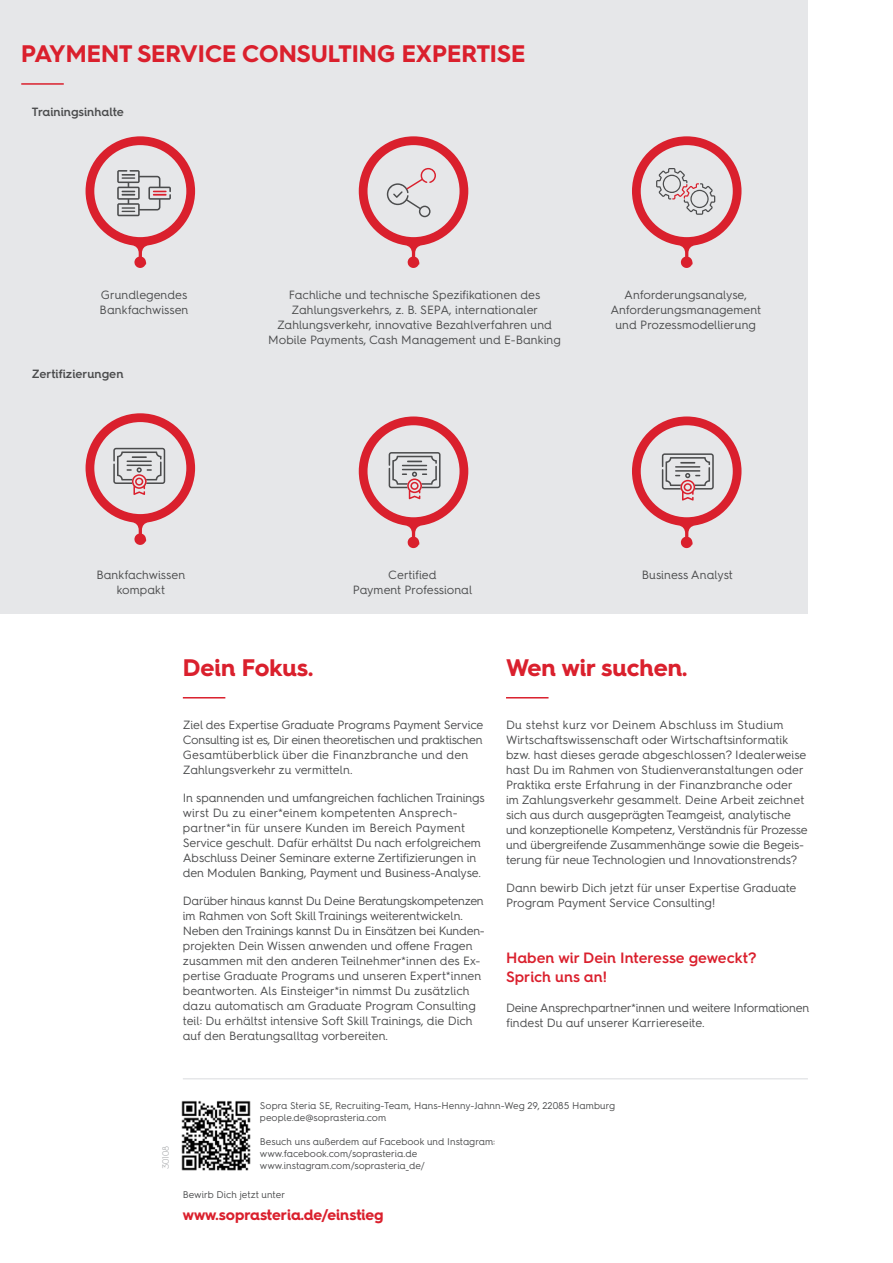
<style>
.page{position:relative;width:893px;height:1263px;background:#fff}
.page>*{position:absolute;margin:0;border:0;box-sizing:border-box;transform-origin:0 0}
.t1{font:700 24px "Hurme Geometric Sans 4";color:#da202d}
.t2{font:600 15px/19.5px "Hurme Geometric Sans 4";color:#da202d}
.t3{font:700 15px "Hurme Geometric Sans 4";color:#da202d}
.t4{font:12px/15px "Hurme Geometric Sans 4";letter-spacing:-.01em;color:#4b4c4d}
.t5{font:600 12px "Hurme Geometric Sans 4";color:#4b4c4d}
.t6{font:9.75px/12px "Hurme Geometric Sans 4";color:#4b4c4d}
.t7{font:300 9px "Hurme Geometric Sans 4";color:#9d9fa2}
</style>
<div class="page">
<div style="left:0;top:0;width:808px;height:614px;background:#e6e7e9"></div>
<hr style="left:183px;top:1078px;width:625px;height:1px;background:#e6e7e9">
<hr style="left:21px;top:83px;width:43px;height:2px;background:#da202d">
<hr style="left:183px;top:697px;width:42px;height:1px;background:#da202d">
<hr style="left:506px;top:697px;width:43px;height:1px;background:#da202d">
<svg style="left:86px;top:413px;width:109px;height:132px"></svg>
<svg style="left:359px;top:136px;width:109px;height:132px"></svg>
<svg style="left:359px;top:416px;width:109px;height:132px"></svg>
<svg style="left:632px;top:416px;width:109px;height:132px"></svg>
<svg style="left:632px;top:136px;width:109px;height:132px"></svg>
<svg style="left:86px;top:136px;width:109px;height:132px"></svg>
<img style="left:181px;top:1100px;width:70px;height:71px">
<h1 class="t1" style="left:21px;top:37px;width:506px">PAYMENT SERVICE CONSULTING EXPERTISE</h1>
<p class="t5" style="left:32px;top:103px;width:94px">Trainingsinhalte</p>
<p class="t4" style="left:100px;top:287px;width:90px">Grundlegendes<br>Bankfachwissen</p>
<p class="t5" style="left:32px;top:365px;width:93px">Zertifizierungen</p>
<p class="t4" style="left:96px;top:567px;width:90px;text-align:center">Bankfachwissen kompakt</p>
<p class="t4" style="left:268px;top:287px;width:294px;text-align:center">Fachliche und technische Spezifikationen des Zahlungsverkehrs, z. B. SEPA, internationaler Zahlungsverkehr, innovative Bezahlverfahren und Mobile Payments, Cash Management und E-Banking</p>
<p class="t4" style="left:610px;top:287px;width:152px;text-align:center">Anforderungsanalyse,<br>Anforderungsmanagement und Prozessmodellierung</p>
<p class="t4" style="left:353px;top:567px;width:121px;text-align:center">Certified<br>Payment Professional</p>
<p class="t4" style="left:642px;top:567px;width:93px">Business Analyst</p>
<h1 class="t1" style="left:183px;top:650px;width:132px">Dein Fokus.</h1>
<p class="t4" style="left:183px;top:717px;width:302px">Ziel des Expertise Graduate Programs Payment Service Consulting ist es, Dir einen theoretischen und praktischen Gesamtüberblick über die Finanzbranche und den Zahlungsverkehr zu vermitteln.</p>
<p class="t4" style="left:183px;top:790px;width:303px">In spannenden und umfangreichen fachlichen Trainings wirst Du zu einer*einem kompetenten Ansprech&shy;partner*in für unsere Kunden im Bereich Payment Service geschult. Dafür erhältst Du nach erfolgreichem Abschluss Deiner Seminare externe Zertifizierungen in den Modulen Banking, Payment und Business-Analyse.</p>
<p class="t4" style="left:183px;top:893px;width:303px">Darüber hinaus kannst Du Deine Beratungskompetenzen im Rahmen von Soft Skill Trainings weiterentwickeln.<br>Neben den Trainings kannst Du in Einsätzen bei Kunden&shy;projekten Dein Wissen anwenden und offene Fragen zusammen mit den anderen Teilnehmer*innen des Ex&shy;pertise Graduate Programs und unseren Expert*innen beantworten. Als Einsteiger*in nimmst Du zusätzlich dazu automatisch am Graduate Program Consulting teil: Du erhältst intensive Soft Skill Trainings, die Dich auf den Beratungsalltag vorbereiten.</p>
<h1 class="t1" style="left:506px;top:650px;width:183px">Wen wir suchen.</h1>
<p class="t4" style="left:506px;top:717px;width:303px">Du stehst kurz vor Deinem Abschluss im Studium Wirtschaftswissenschaft oder Wirtschaftsinformatik bzw. hast dieses gerade abgeschlossen? Idealerweise hast Du im Rahmen von Studienveranstaltungen oder Praktika erste Erfahrung in der Finanzbranche oder im Zahlungsverkehr gesammelt. Deine Arbeit zeichnet sich aus durch ausgeprägten Teamgeist, analytische und konzeptionelle Kompetenz, Verständnis für Prozesse und übergreifende Zusammenhänge sowie die Begeis&shy;terung für neue Technologien und Innovationstrends?</p>
<p class="t4" style="left:506px;top:880px;width:292px">Dann bewirb Dich jetzt für unser Expertise Graduate<br>Program Payment Service Consulting!</p>
<p class="t2" style="left:506px;top:947px;width:252px">Haben wir Dein Interesse geweckt?<br>Sprich uns an!</p>
<p class="t4" style="left:506px;top:1000px;width:305px">Deine Ansprechpartner*innen und weitere Informationen findest Du auf unserer Karriereseite.</p>
<p class="t7" style="left:160px;top:1169px;width:25px;rotate:-90deg">30108</p>
<p class="t6" style="left:260px;top:1099px;width:357px">Sopra Steria SE, Recruiting-Team, Hans-Henny-Jahnn-Weg 29, 22085 Hamburg people.de@soprasteria.com</p>
<p class="t6" style="left:260px;top:1135px;width:237px">Besuch uns außerdem auf Facebook und Instagram: www.facebook.com/soprasteria.de www.instagram.com/soprasteria_de/</p>
<p class="t6" style="left:183px;top:1188px;width:104px">Bewirb Dich jetzt unter</p>
<p class="t3" style="left:183px;top:1205px;width:202px">www.soprasteria.de/einstieg</p>
</div>
